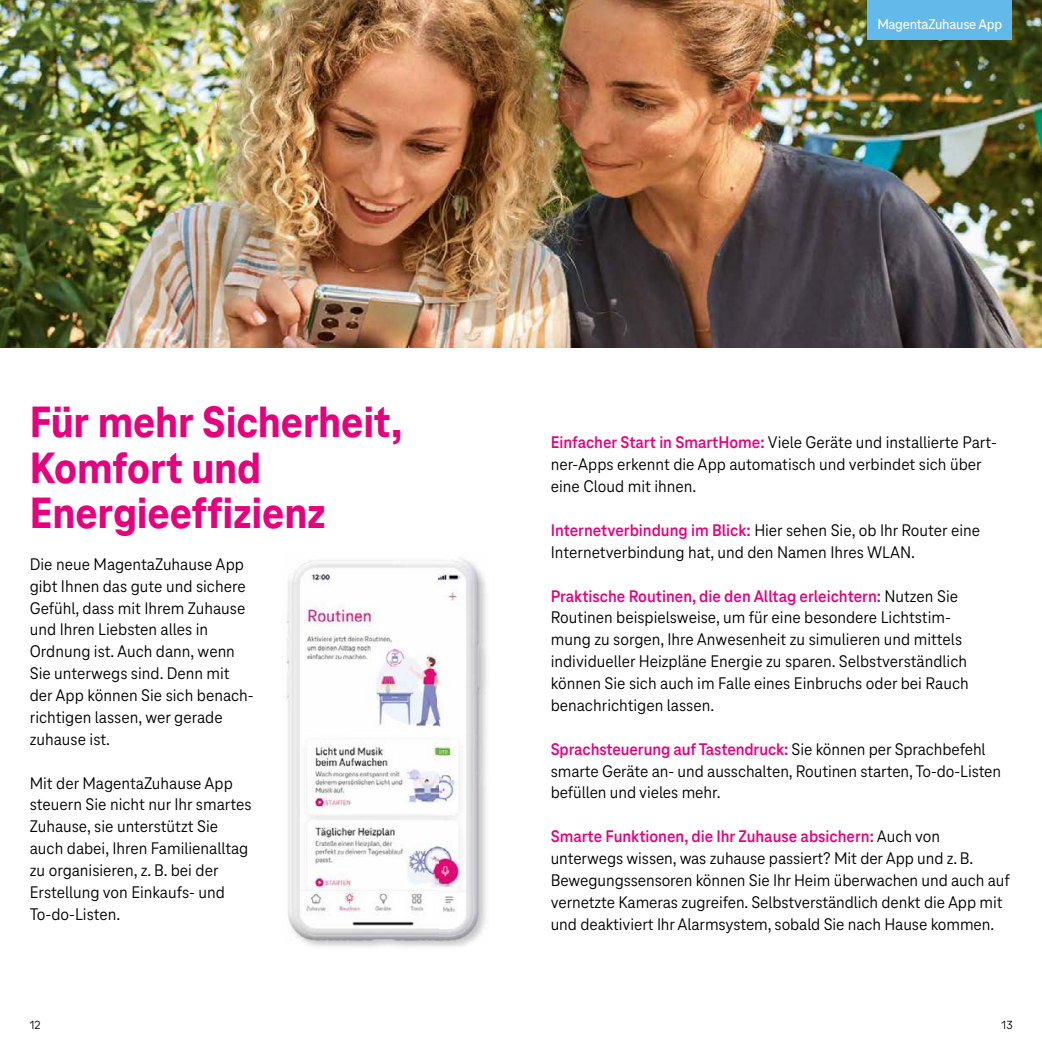
<style>
.page{position:relative;width:1042px;height:1042px;background:#fff}
.page>*{position:absolute;margin:0;border:0;box-sizing:border-box;transform-origin:0 0}
.t1{font:800 45.5px/45.5px "Tele Neo";letter-spacing:-.005em;color:#e6007d}
.t2{font:17.5px/21.9px "Tele Neo";color:#000}
.t3{font:500 14.88px "Tele Neo";letter-spacing:-.015em;color:#fff}
.t4{font:12.25px "Tele Neo";color:#000}
.s1{font-weight:700;color:#e6007d}
</style>
<div class="page">
<img style="left:0;top:0;width:1042px;height:347px">
<img style="left:286px;top:558px;width:201px;height:388px">
<div style="left:867px;top:0;width:145px;height:40px;background:#63b9e9"></div>
<h1 class="t1" style="left:30px;top:400px;width:374px">Für mehr Sicherheit,<br>Komfort und<br>Energieeffizienz</h1>
<p class="t2" style="left:30px;top:553px;width:225px">Die neue MagentaZuhause App gibt Ihnen das gute und sichere<br>Gefühl, dass mit Ihrem Zuhause und Ihren Liebsten alles in<br>Ordnung ist. Auch dann, wenn<br>Sie unterwegs sind. Denn mit der App können Sie sich benach&shy;richtigen lassen, wer gerade zuhause ist.</p>
<p class="t2" style="left:30px;top:772px;width:223px">Mit der MagentaZuhause App steuern Sie nicht nur Ihr smartes<br>Zuhause, sie unterstützt Sie auch dabei, Ihren Familienalltag zu organisieren, z. B. bei der<br>Erstellung von Einkaufs- und<br>To-do-Listen.</p>
<p class="t3" style="left:877px;top:15px;width:126px">MagentaZuhause App</p>
<p class="t2" style="left:551px;top:432px;width:448px"><span class="s1">Einfacher Start in SmartHome:</span> Viele Geräte und installierte Part&shy;ner-Apps erkennt die App automatisch und verbindet sich über eine Cloud mit ihnen.</p>
<p class="t2" style="left:551px;top:519px;width:431px"><span class="s1">Internetverbindung im Blick:</span> Hier sehen Sie, ob Ihr Router eine<br>Internetverbindung hat, und den Namen Ihres WLAN.</p>
<p class="t2" style="left:551px;top:585px;width:419px"><span class="s1">Praktische Routinen, die den Alltag erleichtern:</span> Nutzen Sie Routinen beispielsweise, um für eine besondere Lichtstim&shy;mung zu sorgen, Ihre Anwesenheit zu simulieren und mittels individueller Heizpläne Energie zu sparen. Selbstverständlich können Sie sich auch im Falle eines Einbruchs oder bei Rauch benachrichtigen lassen.</p>
<p class="t2" style="left:551px;top:738px;width:452px"><span class="s1">Sprachsteuerung auf Tastendruck:</span> Sie können per Sprachbefehl smarte Geräte an- und ausschalten, Routinen starten, To-do-Listen befüllen und vieles mehr.</p>
<p class="t2" style="left:551px;top:825px;width:460px"><span class="s1">Smarte Funktionen, die Ihr Zuhause absichern:</span> Auch von unterwegs wissen, was zuhause passiert? Mit der App und z. B.<br>Bewegungssensoren können Sie Ihr Heim überwachen und auch auf vernetzte Kameras zugreifen. Selbstverständlich denkt die App mit und deaktiviert Ihr Alarmsystem, sobald Sie nach Hause kommen.</p>
<p class="t4" style="left:30px;top:1017px;width:12px">12</p>
<p class="t4" style="left:1001px;top:1017px;width:13px">13</p>
</div>
